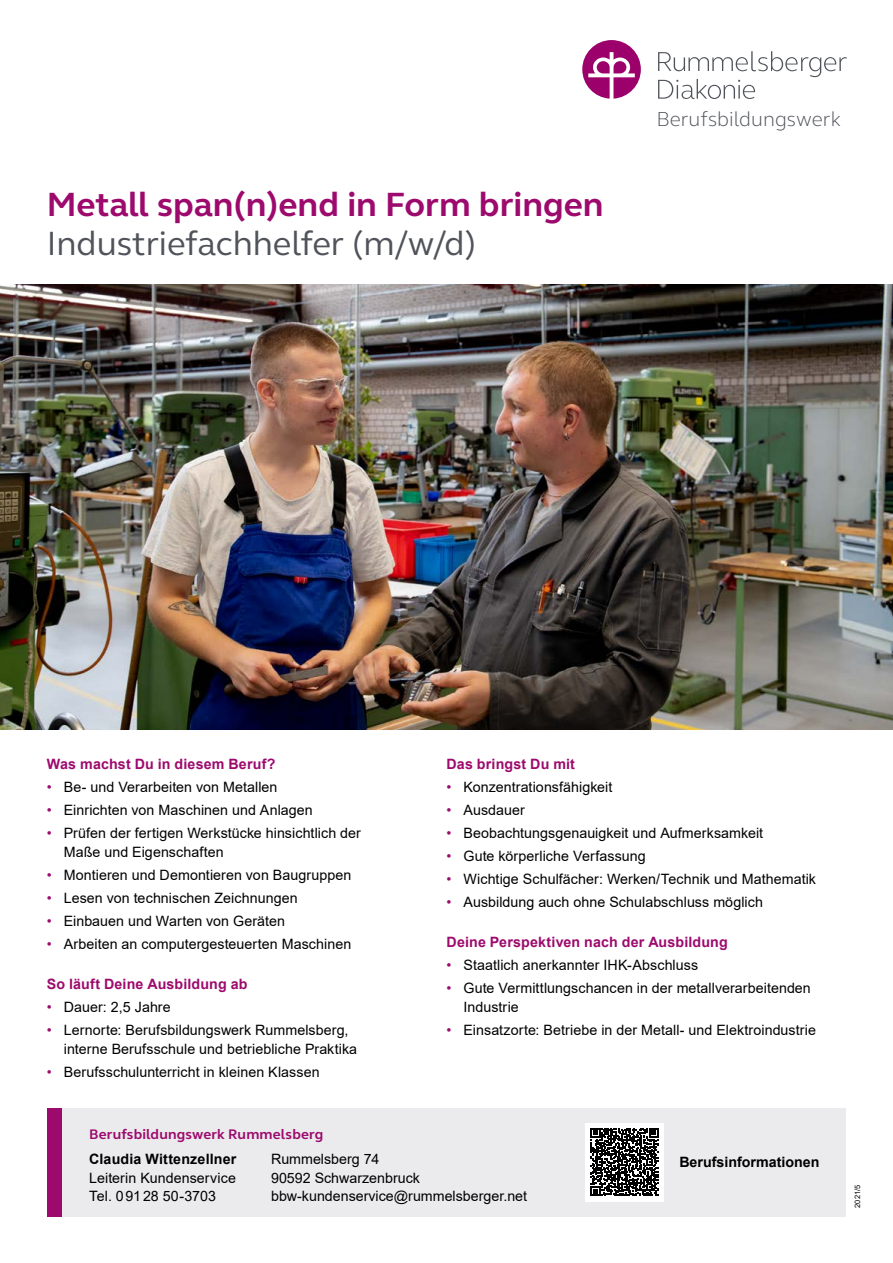
<style>
.page{position:relative;width:893px;height:1263px;background:#fff}
.page>*{position:absolute;margin:0;border:0;box-sizing:border-box;transform-origin:0 0}
.t1{font:700 34.5px "FS Elliot";color:#9d0a6d}
.t2{font:34.5px "FS Elliot";color:#50535a}
.t3{font:300 20.85px "FS Elliot";color:#50535a}
.t4{font:14.25px/18.8px "Arial";letter-spacing:.005em;color:#000}
.t5{font:700 14.25px "Arial";letter-spacing:.01em;color:#9d0a6d}
.t6{font:700 14.25px "Arial";color:#000}
.t7{font:700 14.25px "FS Elliot";letter-spacing:.01em;color:#9d0a6d}
.t8{font:7.5px "Arial";color:#000}
.s1{color:#9d0a6d}
</style>
<div class="page">
<img style="left:0;top:285px;width:893px;height:444px">
<svg style="left:658px;top:51px;width:189px;height:48px"></svg>
<svg style="left:582px;top:40px;width:59px;height:59px"></svg>
<div style="left:62px;top:1108px;width:784px;height:108px;background:#ebebed"></div>
<div style="left:47px;top:1108px;width:15px;height:108px;background:#9d0a6d"></div>
<div style="left:585px;top:1122px;width:79px;height:79px;background:#fff"></div>
<svg style="left:591px;top:1128px;width:67px;height:68px"></svg>
<h1 class="t1" style="left:47px;top:181px;width:558px">Metall span(n)end in Form bringen</h1>
<h1 class="t2" style="left:47px;top:220px;width:431px">Industriefachhelfer (m/w/d)</h1>
<h2 class="t3" style="left:656px;top:105px;width:186px">Berufsbildungswerk</h2>
<p class="t5" style="left:47px;top:754px;width:230px">Was machst Du in diesem Beruf?</p>
<p class="t4" style="left:47px;top:778px;width:232px"><span class="s1">•</span> Be- und Verarbeiten von Metallen</p>
<p class="t4" style="left:47px;top:801px;width:267px"><span class="s1">•</span> Einrichten von Maschinen und Anlagen</p>
<p class="t4" style="left:64px;top:824px;width:299px;text-indent:-17px"><span class="s1">•</span> Prüfen der fertigen Werkstücke hinsichtlich der<br>Maße und Eigenschaften</p>
<p class="t4" style="left:47px;top:866px;width:306px"><span class="s1">•</span> Montieren und Demontieren von Baugruppen</p>
<p class="t4" style="left:47px;top:889px;width:252px"><span class="s1">•</span> Lesen von technischen Zeichnungen</p>
<p class="t4" style="left:47px;top:912px;width:240px"><span class="s1">•</span> Einbauen und Warten von Geräten</p>
<p class="t4" style="left:47px;top:935px;width:306px"><span class="s1">•</span> Arbeiten an computergesteuerten Maschinen</p>
<p class="t5" style="left:47px;top:974px;width:202px">So läuft Deine Ausbildung ab</p>
<p class="t4" style="left:47px;top:998px;width:125px"><span class="s1">•</span> Dauer: 2,5 Jahre</p>
<p class="t4" style="left:64px;top:1021px;width:295px;text-indent:-17px"><span class="s1">•</span> Lernorte: Berufsbildungswerk Rummelsberg, interne Berufsschule und betriebliche Praktika</p>
<p class="t4" style="left:47px;top:1062px;width:274px"><span class="s1">•</span> Berufsschulunterricht in kleinen Klassen</p>
<p class="t5" style="left:446px;top:754px;width:130px">Das bringst Du mit</p>
<p class="t4" style="left:446px;top:778px;width:167px"><span class="s1">•</span> Konzentrationsfähigkeit</p>
<p class="t4" style="left:446px;top:801px;width:80px"><span class="s1">•</span> Ausdauer</p>
<p class="t4" style="left:446px;top:824px;width:318px"><span class="s1">•</span> Beobachtungsgenauigkeit und Aufmerksamkeit</p>
<p class="t4" style="left:446px;top:847px;width:201px"><span class="s1">•</span> Gute körperliche Verfassung</p>
<p class="t4" style="left:446px;top:870px;width:371px"><span class="s1">•</span> Wichtige Schulfächer: Werken/Technik und Mathematik</p>
<p class="t4" style="left:446px;top:893px;width:318px"><span class="s1">•</span> Ausbildung auch ohne Schulabschluss möglich</p>
<p class="t5" style="left:446px;top:932px;width:283px">Deine Perspektiven nach der Ausbildung</p>
<p class="t4" style="left:446px;top:956px;width:253px"><span class="s1">•</span> Staatlich anerkannter IHK-Abschluss</p>
<p class="t4" style="left:463px;top:979px;width:349px;text-indent:-17px"><span class="s1">•</span> Gute Vermittlungschancen in der metallverarbeitenden<br>Industrie</p>
<p class="t4" style="left:446px;top:1021px;width:371px"><span class="s1">•</span> Einsatzorte: Betriebe in der Metall- und Elektroindustrie</p>
<p class="t7" style="left:89px;top:1124px;width:236px">Berufsbildungswerk Rummelsberg</p>
<p class="t6" style="left:89px;top:1149px;width:149px">Claudia Wittenzellner</p>
<p class="t4" style="left:89px;top:1168px;width:148px">Leiterin Kundenservice<br>Tel. 09128 50-3703</p>
<p class="t4" style="left:271px;top:1149px;width:258px">Rummelsberg 74<br>90592 Schwarzenbruck bbw-kundenservice@rummelsberger.net</p>
<p class="t6" style="left:679px;top:1152px;width:142px">Berufsinformationen</p>
<p class="t8" style="left:852px;top:1208px;width:24px;rotate:-90deg">2021/5</p>
</div>
